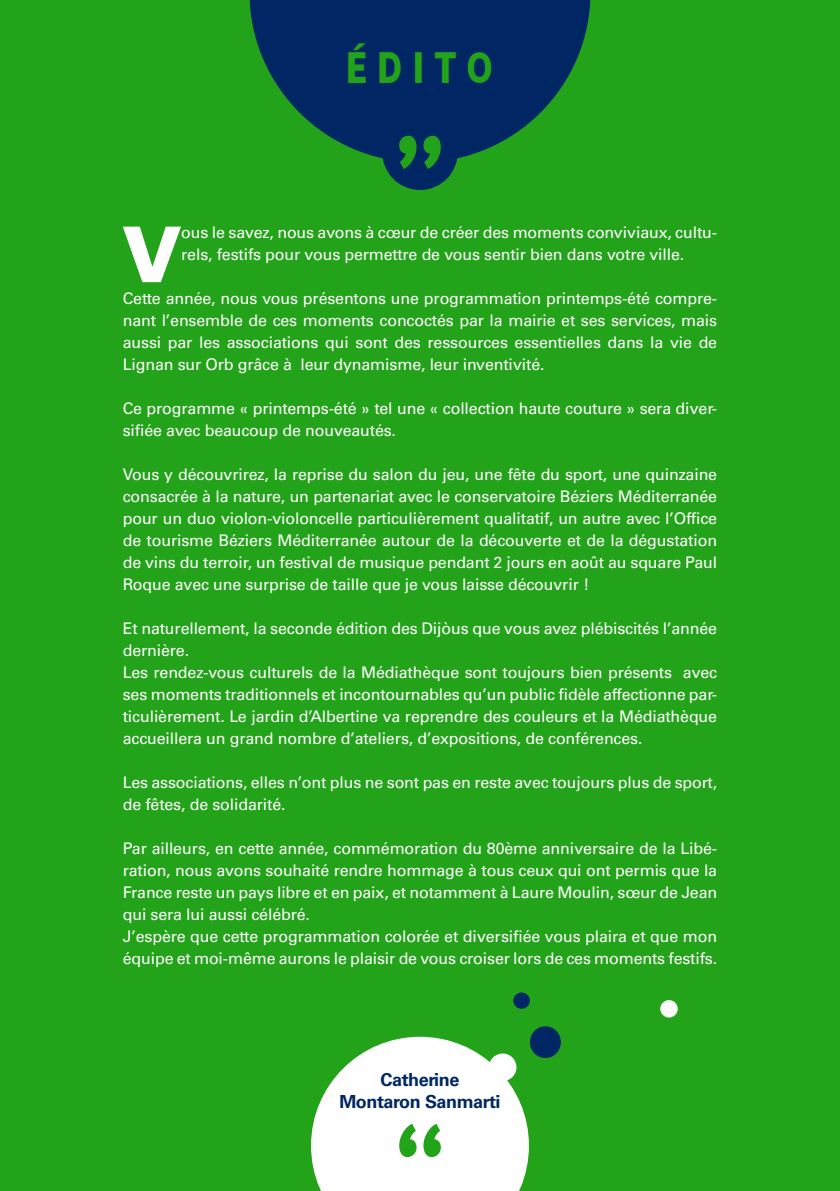
<style>
.page{position:relative;width:840px;height:1191px;background:#fff}
.page>*{position:absolute;margin:0;border:0;box-sizing:border-box;transform-origin:0 0}
.Prog_Descriptif{font:900 77px "Univers LT Std";color:#fff}
.texte_encadré{font:700 43.8px "Adrianna Condensed";letter-spacing:.24em;color:#23a319}
.Prog_Descriptif-2{font:700 18px/22px "Univers LT Std";letter-spacing:-.025em;color:#002763;text-align:center}
.Prog_Descriptif-3{font:16px/22px "Univers LT Std";letter-spacing:-.01em;color:#fff}
</style>
<div class="page">
<div style="left:0;top:0;width:839px;height:1191px;background:#23a319"></div>
<svg style="left:249px;top:0;width:341px;height:162px;fill:#002763"></svg>
<div style="left:660px;top:1000px;width:17px;height:17px;background:#fff;border-radius:50%"></div>
<div style="left:513px;top:992px;width:17px;height:17px;background:#002763;border-radius:50%"></div>
<div style="left:382px;top:115px;width:75px;height:75px;background:#002763;border-radius:50%"></div>
<svg style="left:399px;top:136px;width:41px;height:33px"></svg>
<svg style="left:311px;top:1036px;width:217px;height:155px"></svg>
<div style="left:529px;top:1026px;width:31px;height:32px;background:#002763;border-radius:50%"></div>
<p class="texte_encadré" style="left:346px;top:40px;width:147px">ÉDITO</p>
<p class="Prog_Descriptif" style="left:122px;top:206px;width:61px">V</p>
<p class="Prog_Descriptif-3" style="left:181px;top:221px;width:537px">ous le savez, nous avons à cœur de créer des moments conviviaux, cultu&shy;rels, festifs pour vous permettre de vous sentir bien dans votre ville.</p>
<p class="Prog_Descriptif-3" style="left:123px;top:287px;width:595px;text-align:justify">Cette année, nous vous présentons une programmation printemps-été compre&shy;nant l’ensemble de ces moments concoctés par la mairie et ses services, mais aussi par les associations qui sont des ressources essentielles dans la vie de Lignan sur Orb grâce à leur dynamisme, leur inventivité.</p>
<p class="Prog_Descriptif-3" style="left:123px;top:397px;width:595px">Ce programme « printemps-été » tel une « collection haute couture » sera diver&shy;sifiée avec beaucoup de nouveautés.</p>
<p class="Prog_Descriptif-3" style="left:123px;top:463px;width:595px;text-align:justify">Vous y découvrirez, la reprise du salon du jeu, une fête du sport, une quinzaine consacrée à la nature, un partenariat avec le conservatoire Béziers Méditerranée pour un duo violon-violoncelle particulièrement qualitatif, un autre avec l’Office de tourisme Béziers Méditerranée autour de la découverte et de la dégustation de vins du terroir, un festival de musique pendant 2 jours en août au square Paul Roque avec une surprise de taille que je vous laisse découvrir !</p>
<p class="Prog_Descriptif-3" style="left:123px;top:617px;width:595px">Et naturellement, la seconde édition des Dijòus que vous avez plébiscités l’année dernière.</p>
<p class="Prog_Descriptif-3" style="left:123px;top:661px;width:595px;text-align:justify">Les rendez-vous culturels de la Médiathèque sont toujours bien présents avec ses moments traditionnels et incontournables qu’un public fidèle affectionne par&shy;ticulièrement. Le jardin d’Albertine va reprendre des couleurs et la Médiathèque accueillera un grand nombre d’ateliers, d’expositions, de conférences.</p>
<p class="Prog_Descriptif-3" style="left:123px;top:771px;width:595px">Les associations, elles n’ont plus ne sont pas en reste avec toujours plus de sport, de fêtes, de solidarité.</p>
<p class="Prog_Descriptif-3" style="left:123px;top:837px;width:595px;text-align:justify">Par ailleurs, en cette année, commémoration du 80ème anniversaire de la Libé&shy;ration, nous avons souhaité rendre hommage à tous ceux qui ont permis que la France reste un pays libre et en paix, et notamment à Laure Moulin, sœur de Jean qui sera lui aussi célébré.</p>
<p class="Prog_Descriptif-3" style="left:123px;top:925px;width:595px">J’espère que cette programmation colorée et diversifiée vous plaira et que mon équipe et moi-même aurons le plaisir de vous croiser lors de ces moments festifs.</p>
<p class="Prog_Descriptif-2" style="left:339px;top:1068px;width:163px">Catherine<br>Montaron Sanmarti</p>
</div>
